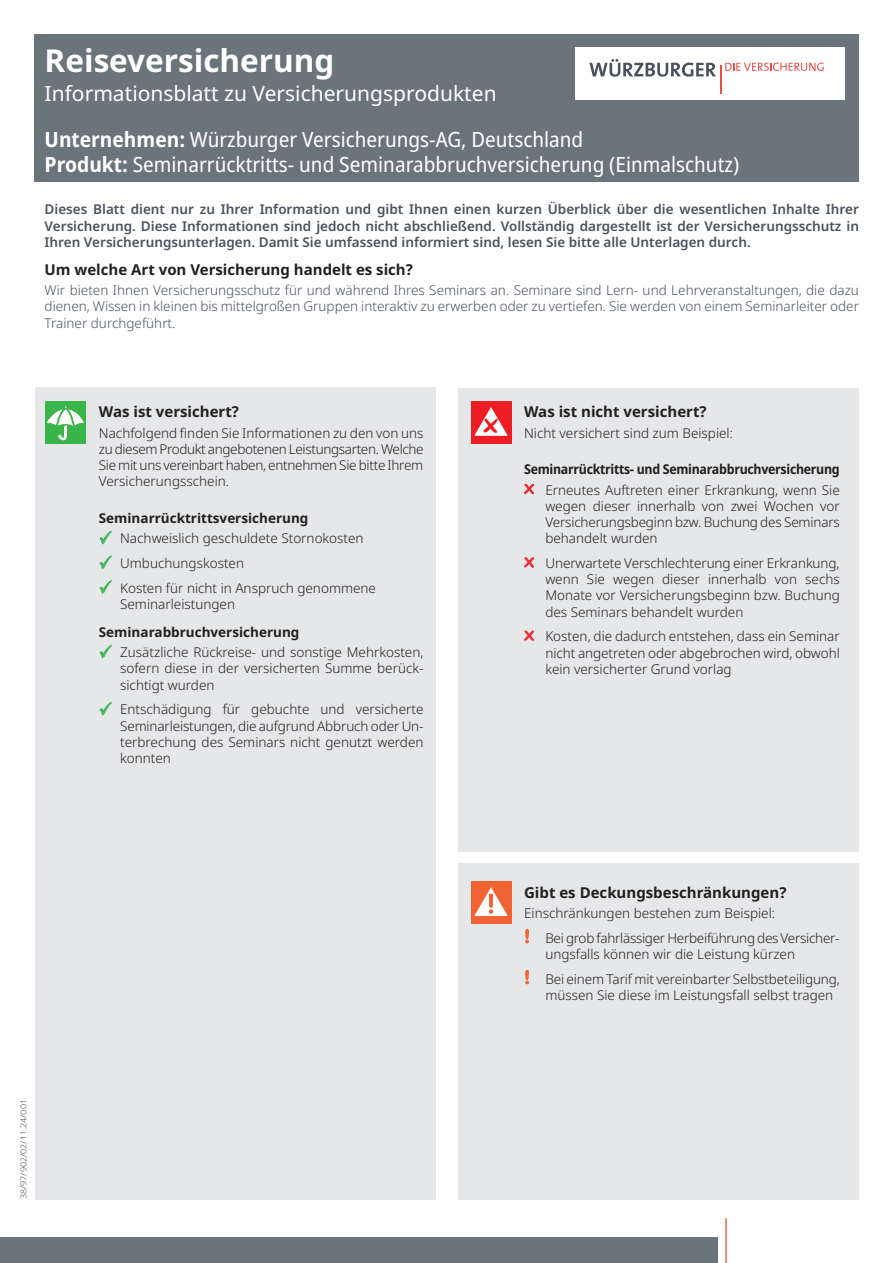
<style>
.page{position:relative;width:893px;height:1263px;background:#fff}
.page>*{position:absolute;margin:0;border:0;box-sizing:border-box;transform-origin:0 0}
.t1{font:700 31.5px "Noto Sans";color:#fff}
.t2{font:21px/45.8px "Noto Sans";color:#fff}
.t3{font:semi-condensed 21px "Noto Sans";color:#fff}
.t4{font:700 15px "Noto Sans";color:#231f20}
.t5{font:300 13.5px/16.2px "Noto Sans";color:#231f20;text-align:justify}
.t6{font:600 13.5px/16.2px "Noto Sans";color:#4b525b;text-align:justify}
.t7{font:300 13.5px/16.2px "Noto Sans";color:#4b525b;text-align:justify}
.t8{font:700 semi-condensed 13.5px/20.4px "Noto Sans";letter-spacing:-.02em;color:#231f20}
.t9{font:300 13.5px/24.8px "Noto Sans";letter-spacing:-.02em;color:#231f20}
.t10{font:700 13.5px "Noto Sans";color:#231f20}
.t11{font:300 8.1px "Noto Sans";color:#4b525b;scale:1.11 1}
.s1{font-weight:700;font-stretch:semi-condensed}
.s2{font-stretch:semi-condensed}
.s3{font-weight:700}
.s4{font-family:"Comic Sans MS";font-weight:400;font-stretch:normal;font-size:12px;color:#ee292e}
.s5{font-weight:300;font-stretch:normal}
.s6{font-family:"Comic Sans MS";font-weight:400;font-size:12px;color:#ee292e}
.s7{font-family:"Arial Rounded MT Bold";font-weight:400;font-size:18px;color:#f16234}
</style>
<div class="page">
<div style="left:34px;top:34px;width:825px;height:148px;background:#6a747b"></div>
<div style="left:575px;top:47px;width:270px;height:53px;background:#fff"></div>
<svg style="left:589px;top:59px;width:235px;height:35px"></svg>
<div style="left:0;top:1238px;width:717px;height:25px;background:#6a747b"></div>
<hr style="left:725px;top:1218px;width:2px;height:45px;background:#f2664f">
<div style="left:35px;top:388px;width:400px;height:812px;background:#e6e7e9"></div>
<div style="left:459px;top:388px;width:400px;height:464px;background:#e6e7e9"></div>
<div style="left:459px;top:863px;width:400px;height:337px;background:#e6e7e9"></div>
<div style="left:45px;top:401px;width:41px;height:43px;background:#3ab54a"></div>
<svg style="left:47px;top:405px;width:37px;height:35px"></svg>
<div style="left:471px;top:401px;width:40px;height:43px;background:#ee1d23"></div>
<svg style="left:474px;top:407px;width:34px;height:29px"></svg>
<div style="left:471px;top:881px;width:40px;height:43px;background:#f16332"></div>
<svg style="left:474px;top:887px;width:34px;height:29px"></svg>
<h1 class="t1" style="left:45px;top:38px;width:291px">Reiseversicherung</h1>
<h2 class="t2" style="left:45px;top:71px;width:540px">Informationsblatt zu Versicherungsprodukten<br><span class="s1">Unternehmen:</span> <span class="s2">Würzburger Versicherungs-AG, Deutschland</span></h2>
<h2 class="t3" style="left:45px;top:149px;width:696px"><span class="s3">Produkt:</span> Seminarrücktritts- und Seminarabbruchversicherung (Einmalschutz)</h2>
<p class="t6" style="left:45px;top:202px;width:816px">Dieses Blatt dient nur zu Ihrer Information und gibt Ihnen einen kurzen Überblick über die wesentlichen Inhalte Ihrer Versicherung. Diese Informationen sind jedoch nicht abschließend. Vollständig dargestellt ist der Versicherungsschutz in Ihren Versicherungsunterlagen. Damit Sie umfassend informiert sind, lesen Sie bitte alle Unterlagen durch.</p>
<p class="t4" style="left:45px;top:259px;width:370px">Um welche Art von Versicherung handelt es sich?</p>
<p class="t7" style="left:45px;top:282px;width:816px">Wir bieten Ihnen Versicherungsschutz für und während Ihres Seminars an. Seminare sind Lern- und Lehrveranstaltungen, die dazu dienen, Wissen in kleinen bis mittelgroßen Gruppen interaktiv zu erwerben oder zu vertiefen. Sie werden von einem Seminarleiter oder Trainer durchgeführt.</p>
<p class="t4" style="left:99px;top:401px;width:142px">Was ist versichert?</p>
<p class="t5" style="left:99px;top:425px;width:326px">Nachfolgend finden Sie Informationen zu den von uns zu diesem Produkt angebotenen Leistungsarten. Welche Sie mit uns vereinbart haben, entnehmen Sie bitte Ihrem Versicherungsschein.</p>
<p class="t10" style="left:99px;top:508px;width:211px">Seminarrücktrittsversicherung</p>
<p class="t5" style="left:120px;top:526px;width:257px;line-height:24.8px;text-align:left">Nachweislich geschuldete Stornokosten<br>Umbuchungskosten<br>Kosten für nicht in Anspruch genommene</p>
<p class="t5" style="left:120px;top:596px;width:116px">Seminarleistungen</p>
<p class="t10" style="left:99px;top:622px;width:202px">Seminarabbruchversicherung</p>
<p class="t5" style="left:120px;top:644px;width:305px">Zusätzliche Rückreise- und sonstige Mehrkosten, sofern diese in der versicherten Summe berück&shy;sichtigt wurden</p>
<p class="t5" style="left:120px;top:702px;width:305px">Entschädigung für gebuchte und versicherte Seminarleistungen, die aufgrund Abbruch oder Un&shy;terbrechung des Seminars nicht genutzt werden konnten</p>
<p class="t4" style="left:524px;top:401px;width:184px">Was ist nicht versichert?</p>
<p class="t5" style="left:524px;top:425px;width:210px">Nicht versichert sind zum Beispiel:</p>
<p class="t8" style="left:524px;top:459px;width:317px">Seminarrücktritts- und Seminarabbruchversicherung<br><span class="s4">X</span> <span class="s5">Erneutes Auftreten einer Erkrankung, wenn Sie</span></p>
<p class="t5" style="left:545px;top:498px;width:296px">wegen dieser innerhalb von zwei Wochen vor Versicherungsbeginn bzw. Buchung des Seminars behandelt wurden</p>
<p class="t5" style="left:545px;top:555px;width:296px;text-indent:-21px"><span class="s6">X</span> Unerwartete Verschlechterung einer Erkrankung, wenn Sie wegen dieser innerhalb von sechs Monate vor Versicherungsbeginn bzw. Buchung des Seminars behandelt wurden</p>
<p class="t5" style="left:545px;top:629px;width:296px;text-indent:-21px"><span class="s6">X</span> Kosten, die dadurch entstehen, dass ein Seminar nicht angetreten oder abgebrochen wird, obwohl kein versicherter Grund vorlag</p>
<p class="t11" style="left:18px;top:1199px;width:92px;rotate:-90deg">38/97/902/02/11.24/001</p>
<p class="t4" style="left:524px;top:881px;width:264px">Gibt es Deckungsbeschränkungen?</p>
<p class="t9" style="left:524px;top:901px;width:317px">Einschränkungen bestehen zum Beispiel:<br><span class="s7">!</span> Bei grob fahrlässiger Herbeiführung des Versicher-</p>
<p class="t5" style="left:524px;top:942px;width:317px;line-height:24.8px;text-indent:21px">ungsfalls können wir die Leistung kürzen<br><span class="s7">!</span> Bei einem Tarif mit vereinbarter Selbstbeteiligung,</p>
<p class="t5" style="left:545px;top:987px;width:289px">müssen Sie diese im Leistungsfall selbst tragen</p>
</div>
